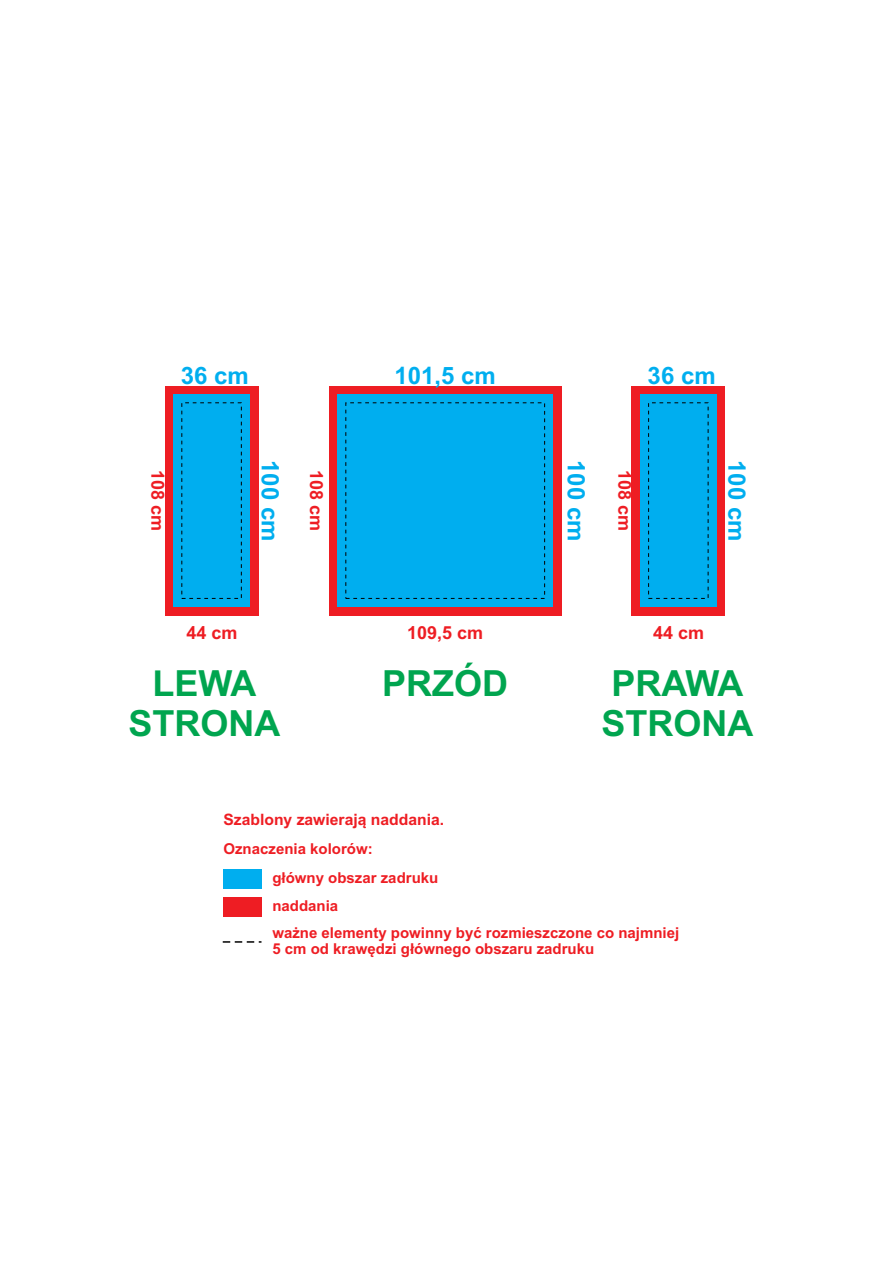
<style>
.page{position:relative;width:893px;height:1263px;background:#fff}
.page>*{position:absolute;margin:0;border:0;box-sizing:border-box;transform-origin:0 0}
.t1{font:700 36px/40.2px "Arial";color:#00a54f;text-align:center}
.t2{font:700 24px "Arial";color:#00aeef}
.t3{font:700 18px "Arial";color:#ee1d23}
.t4{font:700 15.75px "Arial";color:#ee1d23}
.t5{font:700 15px/27.9px "Arial";color:#ee1d23}
</style>
<div class="page">
<div style="left:329px;top:386px;width:233px;height:229px;background:#ee1d23"></div>
<div style="left:337px;top:394px;width:216px;height:213px;background:#00aeef"></div>
<div style="left:632px;top:386px;width:93px;height:229px;background:#ee1d23"></div>
<div style="left:640px;top:394px;width:77px;height:213px;background:#00aeef"></div>
<div style="left:165px;top:386px;width:93px;height:229px;background:#ee1d23"></div>
<div style="left:173px;top:394px;width:77px;height:213px;background:#00aeef"></div>
<div style="left:223px;top:869px;width:38px;height:20px;background:#00aeef"></div>
<div style="left:223px;top:897px;width:38px;height:20px;background:#ee1d23"></div>
<svg style="left:223px;top:941px;width:38px;height:2px"></svg>
<h2 class="t2" style="left:181px;top:358px;width:70px">36 cm</h2>
<p class="t3" style="left:171px;top:470px;width:63px;rotate:90deg">108 cm</p>
<h2 class="t2" style="left:287px;top:460px;width:83px;rotate:90deg">100 cm</h2>
<h2 class="t2" style="left:394px;top:358px;width:103px">101,5 cm</h2>
<h2 class="t2" style="left:648px;top:358px;width:70px">36 cm</h2>
<h2 class="t2" style="left:593px;top:460px;width:83px;rotate:90deg">100 cm</h2>
<p class="t3" style="left:329px;top:470px;width:63px;rotate:90deg">108 cm</p>
<p class="t3" style="left:637px;top:470px;width:63px;rotate:90deg">108 cm</p>
<h2 class="t2" style="left:754px;top:460px;width:83px;rotate:90deg">100 cm</h2>
<p class="t3" style="left:186px;top:620px;width:53px">44 cm</p>
<p class="t3" style="left:407px;top:620px;width:78px">109,5 cm</p>
<p class="t3" style="left:653px;top:620px;width:53px">44 cm</p>
<h1 class="t1" style="left:382px;top:663px;width:128px">PRZÓD</h1>
<h1 class="t1" style="left:128px;top:663px;width:153px">LEWA<br>STRONA</h1>
<h1 class="t1" style="left:601px;top:663px;width:153px;text-align:left">PRAWA<br>STRONA</h1>
<p class="t4" style="left:223px;top:809px;width:222px">Szablony zawierają naddania.</p>
<p class="t5" style="left:223px;top:835px;width:151px">Oznaczenia kolorów:</p>
<p class="t5" style="left:272px;top:864px;width:167px">główny obszar zadruku naddania</p>
<p class="t5" style="left:272px;top:924px;width:408px;line-height:16.8px">ważne elementy powinny być rozmieszczone co najmniej<br>5 cm od krawędzi głównego obszaru zadruku</p>
</div>
